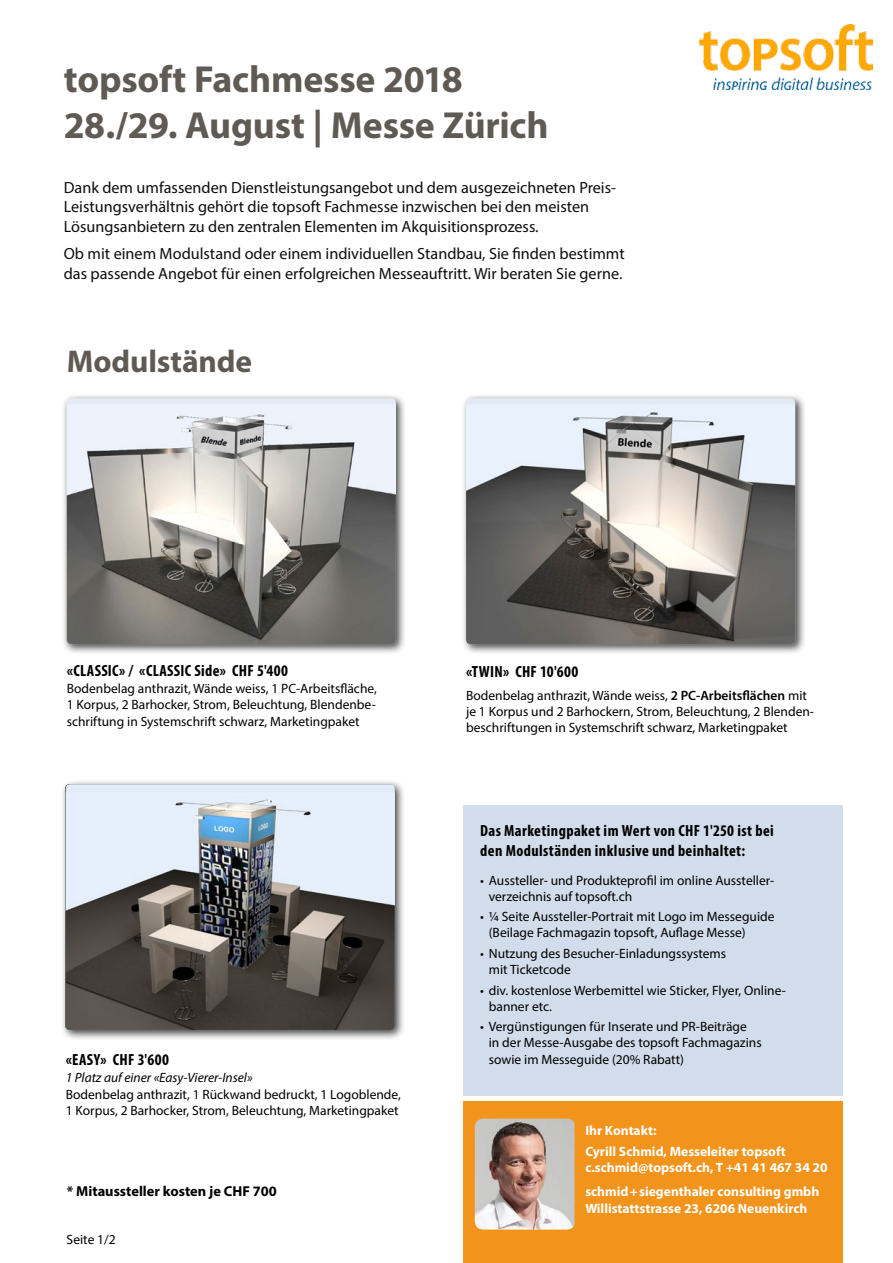
<style>
.page{position:relative;width:893px;height:1263px;background:#fff}
.page>*{position:absolute;margin:0;border:0;box-sizing:border-box;transform-origin:0 0}
.t1{font:700 37.8px/45.3px "Myriad Pro";letter-spacing:-.005em;color:#605a54}
.t2{font:700 31.5px "Myriad Pro";letter-spacing:-.005em;color:#605a54}
.t3{font:16.2px/19.5px "Myriad Pro";color:#000}
.t4{font:700 condensed 16.2px/19.5px "Myriad Pro";letter-spacing:.025em;color:#000}
.t5{font:700 14.4px "Myriad Pro";color:#000}
.t6{font:13.5px/16.2px "Myriad Pro";color:#000}
.t7{font:700 13.5px/20.4px "Myriad Pro";color:#fff}
.t8{font:italic 13.5px "Myriad Pro";color:#000}
.s1{font-weight:600}
</style>
<div class="page">
<div style="left:463px;top:1101px;width:380px;height:162px;background:#f2941b"></div>
<div style="left:62px;top:393px;width:345px;height:262px;background:#000;opacity:.75"></div>
<div style="left:67px;top:398px;width:329px;height:246px;background:#ecf0f9;border-radius:4px"></div>
<img style="left:67px;top:411px;width:329px;height:233px">
<div style="left:461px;top:393px;width:345px;height:262px;background:#000;opacity:.75"></div>
<div style="left:466px;top:398px;width:329px;height:246px;background:#e2e9f2;border-radius:4px"></div>
<img style="left:466px;top:407px;width:329px;height:237px">
<img style="left:699px;top:25px;width:174px;height:65px">
<div style="left:463px;top:805px;width:380px;height:291px;background:#d1ddea"></div>
<div style="left:60px;top:779px;width:346px;height:262px;background:#000;opacity:.75"></div>
<div style="left:66px;top:784px;width:329px;height:246px;background:#e1ecf8;border-radius:4px"></div>
<img style="left:66px;top:799px;width:329px;height:231px">
<img style="left:475px;top:1118px;width:100px;height:111px">
<h1 class="t1" style="left:64px;top:56px;width:486px">topsoft Fachmesse 2018<br>28./29. August | Messe Zürich</h1>
<p class="t3" style="left:64px;top:177px;width:554px">Dank dem umfassenden Dienstleistungsangebot und dem ausgezeichneten Preis-<br>Leistungsverhältnis gehört die topsoft Fachmesse inzwischen bei den meisten<br>Lösungsanbietern zu den zentralen Elementen im Akquisitionsprozess.</p>
<p class="t3" style="left:64px;top:244px;width:562px">Ob mit einem Modulstand oder einem individuellen Standbau, Sie finden bestimmt das passende Angebot für einen erfolgreichen Messeauftritt. Wir beraten Sie gerne.</p>
<h2 class="t2" style="left:67px;top:341px;width:187px">Modulstände</h2>
<p class="t4" style="left:67px;top:660px;width:223px">«CLASSIC» / «CLASSIC Side» CHF 5'400</p>
<p class="t6" style="left:67px;top:680px;width:312px;text-align:justify">Bodenbelag anthrazit, Wände weiss, 1 PC-Arbeitsfläche, 1 Korpus, 2 Barhocker, Strom, Beleuchtung, Blendenbe&shy;schriftung in Systemschrift schwarz, Marketingpaket</p>
<p class="t4" style="left:466px;top:662px;width:114px">«TWIN» CHF 10'600</p>
<p class="t6" style="left:466px;top:687px;width:350px">Bodenbelag anthrazit, Wände weiss, <span class="s1">2 PC-Arbeitsflächen</span> mit je 1 Korpus und 2 Barhockern, Strom, Beleuchtung, 2 Blenden&shy;beschriftungen in Systemschrift schwarz, Marketingpaket</p>
<p class="t4" style="left:480px;top:821px;width:295px">Das Marketingpaket im Wert von CHF 1'250 ist bei den Modulständen inklusive und beinhaltet:</p>
<p class="t6" style="left:489px;top:872px;width:287px;text-indent:-9px">• Aussteller- und Produkteprofil im online Aussteller&shy;verzeichnis auf topsoft.ch</p>
<p class="t6" style="left:489px;top:908px;width:287px;text-indent:-9px">• ¼ Seite Aussteller-Portrait mit Logo im Messeguide (Beilage Fachmagazin topsoft, Auflage Messe)</p>
<p class="t6" style="left:489px;top:945px;width:239px;text-indent:-9px">• Nutzung des Besucher-Einladungssystems mit Ticketcode</p>
<p class="t6" style="left:489px;top:982px;width:299px;text-indent:-9px">• div. kostenlose Werbemittel wie Sticker, Flyer, Online&shy;banner etc.</p>
<p class="t6" style="left:489px;top:1018px;width:274px;text-indent:-9px">• Vergünstigungen für Inserate und PR-Beiträge<br>in der Messe-Ausgabe des topsoft Fachmagazins</p>
<p class="t4" style="left:66px;top:1049px;width:105px">«EASY» CHF 3'600</p>
<p class="t6" style="left:489px;top:1051px;width:197px">sowie im Messeguide (20% Rabatt)</p>
<p class="t8" style="left:66px;top:1069px;width:188px">1 Platz auf einer «Easy-Vierer-Insel»</p>
<p class="t6" style="left:66px;top:1086px;width:337px">Bodenbelag anthrazit, 1 Rückwand bedruckt, 1 Logoblende,<br>1 Korpus, 2 Barhocker, Strom, Beleuchtung, Marketingpaket</p>
<p class="t7" style="left:585px;top:1120px;width:202px">Ihr Kontakt:<br>Cyrill Schmid, Messeleiter topsoft</p>
<p class="t7" style="left:585px;top:1154px;width:244px;line-height:24.8px">c.schmid@topsoft.ch, T +41 41 467 34 20 schmid+siegenthaler consulting gmbh</p>
<p class="t7" style="left:585px;top:1197px;width:224px">Willistattstrasse 23, 6206 Neuenkirch</p>
<p class="t6" style="left:67px;top:1231px;width:51px">Seite 1/2</p>
<p class="t5" style="left:67px;top:1182px;width:212px">* Mitaussteller kosten je CHF 700</p>
</div>
